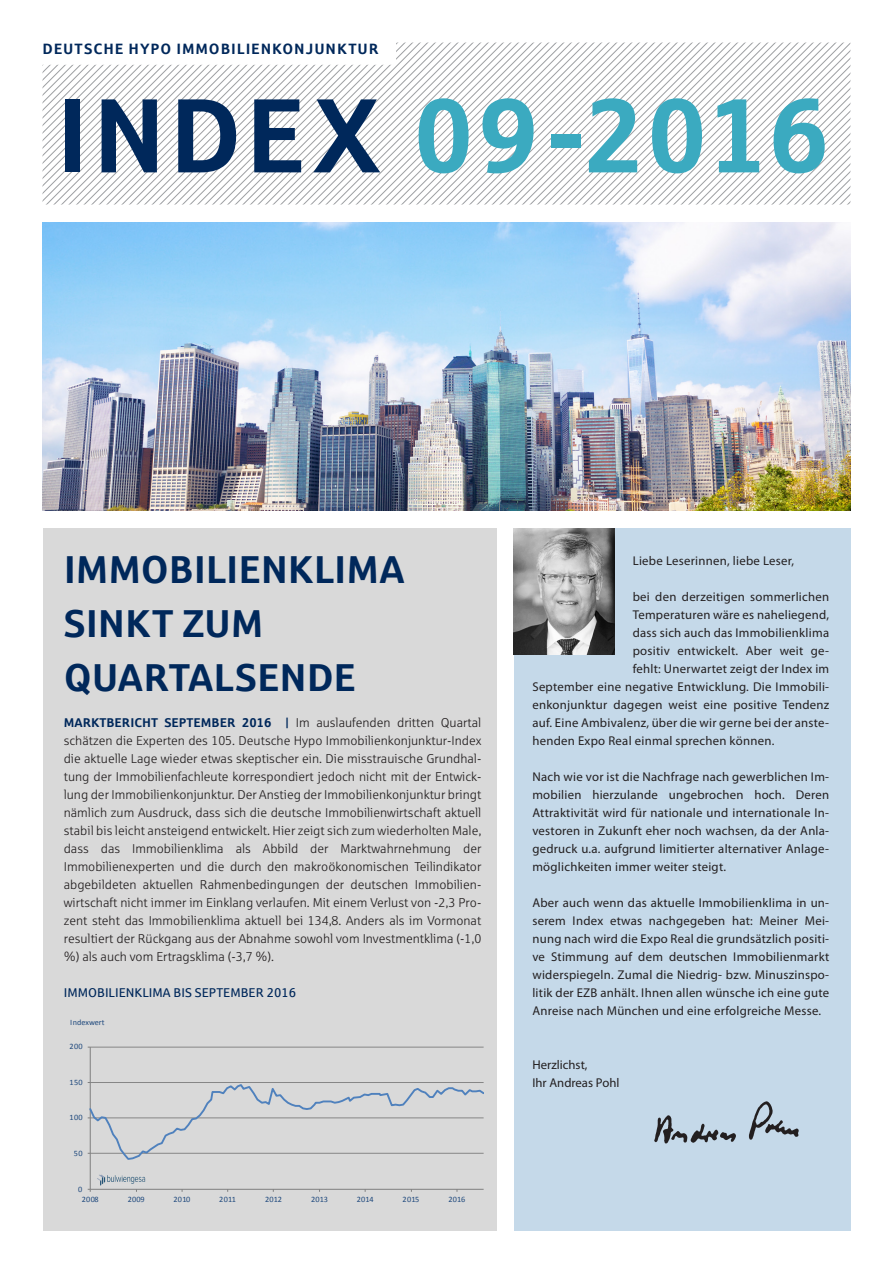
<style>
.page{position:relative;width:893px;height:1263px;background:#fff}
.page>*{position:absolute;margin:0;border:0;box-sizing:border-box;transform-origin:0 0}
.t1{font:700 105px "Sparkasse Rg";letter-spacing:.03em;color:#3baac0}
.t2{font:700 39px/54px "Sparkasse Rg";letter-spacing:-.005em;color:#00285b}
.t3{font:700 15px "Sparkasse Rg";letter-spacing:.06em;color:#00285b}
.t4{font:12.75px/18px "Myriad Pro";letter-spacing:.02em;color:#231f20;text-align:justify}
.t5{font:12.75px/18px "Sparkasse Lt";color:#231f20;text-align:justify}
.t6{font:12.75px "Sparkasse Rg";color:#00285b}
.t7{font:12.75px "Myriad Pro";color:#231f20}
.t8{font:8.25px "Calibri";letter-spacing:.03em;color:#1f497d}
.s1{color:#00285b}
.s2{font-family:"Sparkasse Rg";font-weight:700;color:#00285b}
</style>
<div class="page">
<svg style="left:398px;top:45px;width:451px;height:4px"></svg>
<svg style="left:396px;top:49px;width:454px;height:4px"></svg>
<svg style="left:397px;top:53px;width:452px;height:4px"></svg>
<svg style="left:398px;top:60px;width:451px;height:4px"></svg>
<svg style="left:43px;top:64px;width:807px;height:4px"></svg>
<svg style="left:43px;top:68px;width:806px;height:4px"></svg>
<svg style="left:43px;top:72px;width:807px;height:3px"></svg>
<svg style="left:43px;top:75px;width:806px;height:4px"></svg>
<svg style="left:43px;top:79px;width:807px;height:4px"></svg>
<svg style="left:43px;top:83px;width:806px;height:4px"></svg>
<svg style="left:43px;top:87px;width:807px;height:4px"></svg>
<svg style="left:43px;top:91px;width:806px;height:3px"></svg>
<svg style="left:43px;top:94px;width:807px;height:4px"></svg>
<svg style="left:43px;top:98px;width:806px;height:4px"></svg>
<svg style="left:43px;top:102px;width:807px;height:4px"></svg>
<svg style="left:43px;top:106px;width:806px;height:3px"></svg>
<svg style="left:43px;top:109px;width:807px;height:4px"></svg>
<svg style="left:43px;top:113px;width:806px;height:4px"></svg>
<svg style="left:43px;top:117px;width:807px;height:4px"></svg>
<svg style="left:43px;top:121px;width:806px;height:4px"></svg>
<svg style="left:43px;top:125px;width:807px;height:3px"></svg>
<svg style="left:43px;top:128px;width:806px;height:4px"></svg>
<svg style="left:43px;top:132px;width:807px;height:4px"></svg>
<svg style="left:43px;top:136px;width:806px;height:4px"></svg>
<svg style="left:43px;top:140px;width:807px;height:3px"></svg>
<svg style="left:43px;top:143px;width:806px;height:4px"></svg>
<svg style="left:43px;top:147px;width:807px;height:4px"></svg>
<svg style="left:43px;top:151px;width:807px;height:54px"></svg>
<div style="left:514px;top:529px;width:336px;height:702px;background:#c5d9e9"></div>
<img style="left:514px;top:529px;width:101px;height:126px">
<div style="left:43px;top:529px;width:453px;height:702px;background:#d9d9d9"></div>
<div style="left:47px;top:1015px;width:445px;height:216px;background:#d9d9d9"></div>
<hr style="left:90px;top:1047px;width:394px;height:1px;background:#868686">
<hr style="left:90px;top:1047px;width:1px;height:142px;background:#7f7f7f">
<hr style="left:90px;top:1189px;width:394px;height:1px;background:#7f7f7f">
<svg style="left:88px;top:1082px;width:396px;height:79px"></svg>
<img style="left:97px;top:1174px;width:49px;height:11px">
<img style="left:43px;top:223px;width:807px;height:288px">
<img style="left:632px;top:1087px;width:180px;height:72px">
<p class="t3" style="left:43px;top:39px;width:338px">DEUTSCHE HYPO IMMOBILIENKONJUNKTUR</p>
<p class="t1" style="left:56px;top:69px;width:774px"><span class="s1">INDEX</span> 09-2016</p>
<p class="t2" style="left:64px;top:540px;width:342px">IMMOBILIENKLIMA<br>SINKT ZUM</p>
<p class="t2" style="left:64px;top:648px;width:294px">QUARTALSENDE</p>
<p class="t5" style="left:64px;top:713px;width:419px"><span class="s2">MARKTBERICHT SEPTEMBER 2016 |</span> Im auslaufenden dritten Quartal schätzen die Experten des 105. Deutsche Hypo Immobilienkonjunktur-Index die aktuelle Lage wieder etwas skeptischer ein. Die misstrauische Grundhal&shy;tung der Immobilienfachleute korrespondiert jedoch nicht mit der Entwick&shy;lung der Immobilienkonjunktur. Der Anstieg der Immobilienkonjunktur bringt nämlich zum Ausdruck, dass sich die deutsche Immobilienwirtschaft aktuell stabil bis leicht ansteigend entwickelt. Hier zeigt sich zum wiederholten Male, dass das Immobilienklima als Abbild der Marktwahrnehmung der Immobilienexperten und die durch den makroökonomischen Teilindikator abgebildeten aktuellen Rahmenbedingungen der deutschen Immobilien&shy;wirtschaft nicht immer im Einklang verlaufen. Mit einem Verlust von -2,3 Pro&shy;zent steht das Immobilienklima aktuell bei 134,8. Anders als im Vormonat resultiert der Rückgang aus der Abnahme sowohl vom Investmentklima (-1,0 %) als auch vom Ertragsklima (-3,7 %).</p>
<p class="t6" style="left:64px;top:984px;width:234px">IMMOBILIENKLIMA BIS SEPTEMBER 2016</p>
<p class="t8" style="left:70px;top:1017px;width:36px">Indexwert</p>
<p class="t8" style="left:70px;top:1041px;width:15px">200</p>
<p class="t8" style="left:70px;top:1077px;width:15px">150</p>
<p class="t8" style="left:70px;top:1112px;width:15px">100</p>
<p class="t8" style="left:74px;top:1148px;width:10px">50</p>
<p class="t8" style="left:78px;top:1183px;width:6px">0</p>
<p class="t8" style="left:82px;top:1194px;width:18px">2008</p>
<p class="t8" style="left:128px;top:1194px;width:18px">2009</p>
<p class="t8" style="left:174px;top:1194px;width:18px">2010</p>
<p class="t8" style="left:219px;top:1194px;width:18px">2011</p>
<p class="t8" style="left:265px;top:1194px;width:18px">2012</p>
<p class="t8" style="left:311px;top:1194px;width:18px">2013</p>
<p class="t8" style="left:357px;top:1194px;width:18px">2014</p>
<p class="t8" style="left:403px;top:1194px;width:18px">2015</p>
<p class="t8" style="left:448px;top:1194px;width:18px">2016</p>
<p class="t4" style="left:633px;top:551px;width:163px">Liebe Leserinnen, liebe Leser,</p>
<p class="t4" style="left:633px;top:587px;width:198px">bei den derzeitigen sommerlichen</p>
<p class="t4" style="left:633px;top:605px;width:198px">Temperaturen wäre es naheliegend,</p>
<p class="t4" style="left:633px;top:623px;width:198px">dass sich auch das Immobilienklima</p>
<p class="t4" style="left:633px;top:641px;width:198px">positiv entwickelt. Aber weit ge-</p>
<p class="t4" style="left:633px;top:659px;width:198px">fehlt: Unerwartet zeigt der Index im</p>
<p class="t4" style="left:532px;top:677px;width:298px">September eine negative Entwicklung. Die Immobili-</p>
<p class="t4" style="left:532px;top:695px;width:298px">enkonjunktur dagegen weist eine positive Tendenz</p>
<p class="t4" style="left:532px;top:713px;width:298px">auf. Eine Ambivalenz, über die wir gerne bei der anste-</p>
<p class="t4" style="left:532px;top:731px;width:243px">henden Expo Real einmal sprechen können.</p>
<p class="t4" style="left:532px;top:767px;width:298px">Nach wie vor ist die Nachfrage nach gewerblichen Im&shy;mobilien hierzulande ungebrochen hoch. Deren Attraktivität wird für nationale und internationale In&shy;vestoren in Zukunft eher noch wachsen, da der Anla&shy;gedruck u.a. aufgrund limitierter alternativer Anlage&shy;möglichkeiten immer weiter steigt.</p>
<p class="t4" style="left:532px;top:893px;width:298px">Aber auch wenn das aktuelle Immobilienklima in un&shy;serem Index etwas nachgegeben hat: Meiner Mei&shy;nung nach wird die Expo Real die grundsätzlich positi&shy;ve Stimmung auf dem deutschen Immobilienmarkt widerspiegeln. Zumal die Niedrig- bzw. Minuszinspo&shy;litik der EZB anhält. Ihnen allen wünsche ich eine gute Anreise nach München und eine erfolgreiche Messe.</p>
<p class="t7" style="left:532px;top:1056px;width:57px">Herzlichst,</p>
<p class="t7" style="left:532px;top:1074px;width:89px">Ihr Andreas Pohl</p>
</div>
